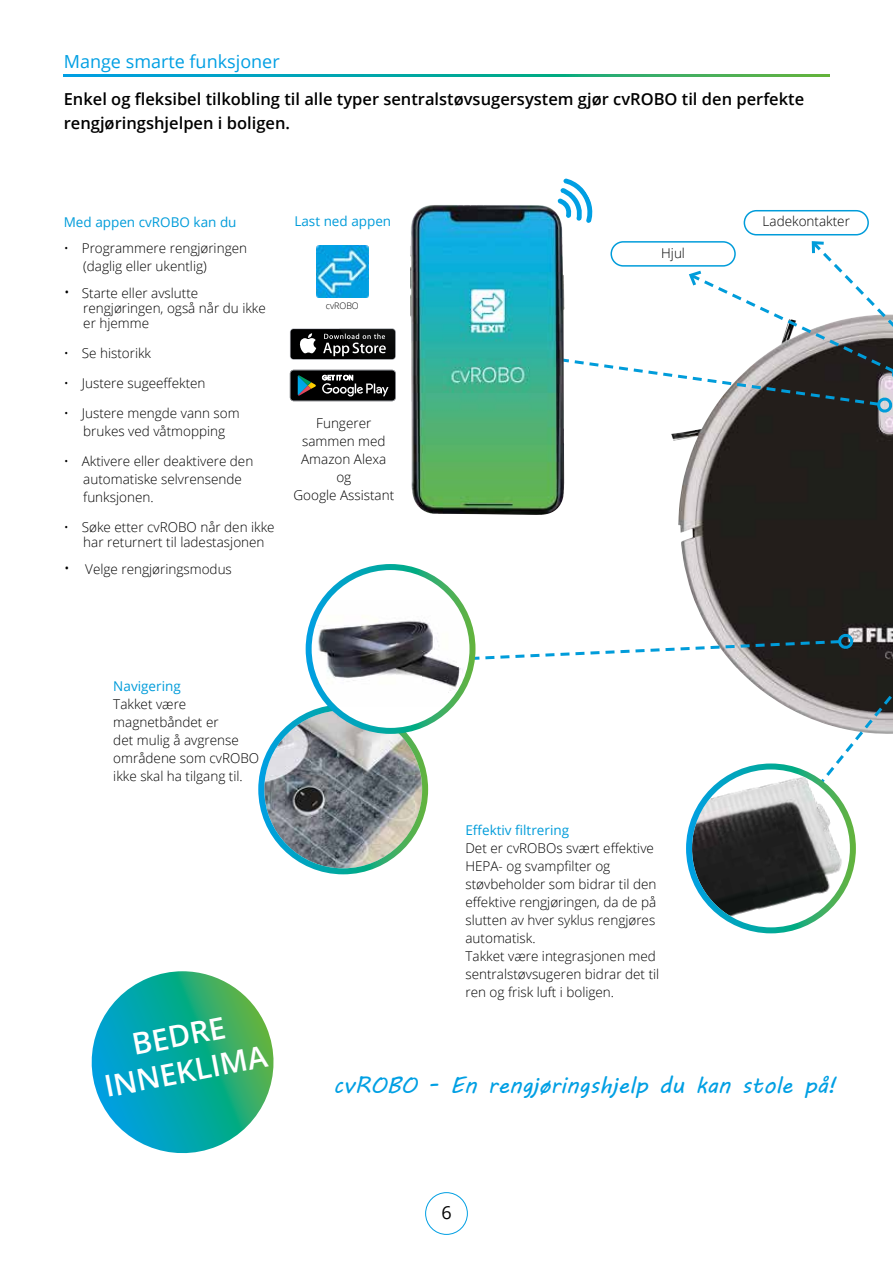
<style>
.page{position:relative;width:893px;height:1263px;background:#fff}
.page>*{position:absolute;margin:0;border:0;box-sizing:border-box;transform-origin:0 0}
.t1{font:600 30px/36px "Open Sans";color:#fff;text-align:center}
.t2{font:22.95px "MV Boli";color:#009fe3}
.t3{font:18px "Open Sans";color:#009fe3}
.t4{font:18px "Open Sans";color:#000}
.t5{font:600 16.5px/24px "Open Sans";color:#000}
.t6{font:300 13.5px/18px "Open Sans";color:#000}
.t7{font:13.5px "Open Sans";color:#009cda}
.t8{font:300 9px "Open Sans";color:#000}
.s1{font-size:16.5px}
</style>
<div class="page">
<div style="left:744px;top:210px;width:125px;height:25px;border:2px solid #009cda;border-radius:12px"></div>
<img style="left:671px;top:416px;width:220px;height:216px">
<hr style="left:891px;top:313px;width:2px;height:448px;background:#000;opacity:.4">
<img style="left:264px;top:710px;width:158px;height:158px;border-radius:79px">
<div style="left:258px;top:704px;width:170px;height:170px;border:6px solid #fff;border-radius:50%"></div>
<svg style="left:501px;top:238px;width:392px;height:178px"></svg>
<svg style="left:407px;top:632px;width:486px;height:194px"></svg>
<svg style="left:290px;top:328px;width:106px;height:32px"></svg>
<div style="left:291px;top:329px;width:104px;height:30px;background:#000;border-radius:3px"></div>
<svg style="left:299px;top:333px;width:17px;height:20px"></svg>
<svg style="left:323px;top:328px;width:73px;height:32px"></svg>
<svg style="left:290px;top:370px;width:106px;height:31px;background:#292e2e"></svg>
<svg style="left:689px;top:766px;width:164px;height:164px"></svg>
<img style="left:692px;top:772px;width:156px;height:148px">
<div style="left:686px;top:763px;width:170px;height:170px;border:6px solid #fff;border-radius:50%"></div>
<div style="left:309px;top:567px;width:163px;height:164px;background:#fff;border-radius:50%"></div>
<img style="left:312px;top:600px;width:157px;height:107px">
<div style="left:306px;top:564px;width:169px;height:170px;border:6px solid #fff;border-radius:50%"></div>
<img style="left:317px;top:246px;width:51px;height:51px">
<img style="left:410px;top:205px;width:91px;height:299px">
<svg style="left:64px;top:75px;width:765px;height:1px"></svg>
<svg style="left:91px;top:971px;width:183px;height:183px"></svg>
<div style="left:425px;top:1192px;width:43px;height:43px;border:1px solid #009fe3;border-radius:50%"></div>
<svg style="left:557px;top:178px;width:36px;height:45px"></svg>
<h3 class="t3" style="left:64px;top:49px;width:217px">Mange smarte funksjoner</h3>
<p class="t5" style="left:64px;top:87px;width:742px">Enkel og fleksibel tilkobling til alle typer sentralstøvsugersystem gjør cvROBO til den perfekte rengjøringshjelpen i boligen.</p>
<p class="t7" style="left:64px;top:213px;width:174px">Med appen cvROBO kan du</p>
<p class="t6" style="left:83px;top:238px;width:165px;text-indent:-19px">• Programmere rengjøringen (daglig eller ukentlig)</p>
<p class="t6" style="left:83px;top:285px;width:184px;line-height:15px;text-indent:-19px"><span class="s1">•</span> Starte eller avslutte rengjøringen, også når du ikke er hjemme</p>
<p class="t6" style="left:64px;top:344px;width:89px">• Se historikk</p>
<p class="t6" style="left:64px;top:374px;width:143px">• Justere sugeeffekten</p>
<p class="t6" style="left:64px;top:404px;width:177px;text-align:center">• Justere mengde vann som brukes ved våtmopping</p>
<p class="t6" style="left:83px;top:452px;width:172px;text-indent:-19px">• Aktivere eller deaktivere den automatiske selvrensende funksjonen.</p>
<p class="t6" style="left:83px;top:519px;width:193px;line-height:15px;text-indent:-19px">• Søke etter cvROBO når den ikke har returnert til ladestasjonen</p>
<p class="t6" style="left:64px;top:560px;width:170px"><span class="s1">•</span> Velge rengjøringsmodus</p>
<p class="t7" style="left:294px;top:212px;width:98px">Last ned appen</p>
<p class="t8" style="left:326px;top:299px;width:35px">cvROBO</p>
<p class="t6" style="left:293px;top:413px;width:102px;text-align:center">Fungerer sammen med<br>Amazon Alexa og<br>Google Assistant</p>
<p class="t6" style="left:661px;top:243px;width:25px">Hjul</p>
<p class="t6" style="left:763px;top:212px;width:89px">Ladekontakter</p>
<p class="t7" style="left:113px;top:677px;width:69px">Navigering</p>
<p class="t6" style="left:113px;top:695px;width:147px">Takket være magnetbåndet er<br>det mulig å avgrense områdene som cvROBO ikke skal ha tilgang til.</p>
<h1 class="t1" style="left:94px;top:1033px;width:166px;rotate:-11deg">BEDRE<br>INNEKLIMA</h1>
<p class="t7" style="left:465px;top:821px;width:105px">Effektiv filtrering</p>
<p class="t6" style="left:465px;top:839px;width:195px">Det er cvROBOs svært effektive<br>HEPA- og svampfilter og støvbeholder som bidrar til den effektive rengjøringen, da de på slutten av hver syklus rengjøres automatisk.<br>Takket være integrasjonen med sentralstøvsugeren bidrar det til ren og frisk luft i boligen.</p>
<h2 class="t2" style="left:334px;top:1069px;width:504px">cvROBO - En rengjøringshjelp du kan stole på!</h2>
<h3 class="t4" style="left:441px;top:1200px;width:12px">6</h3>
</div>
